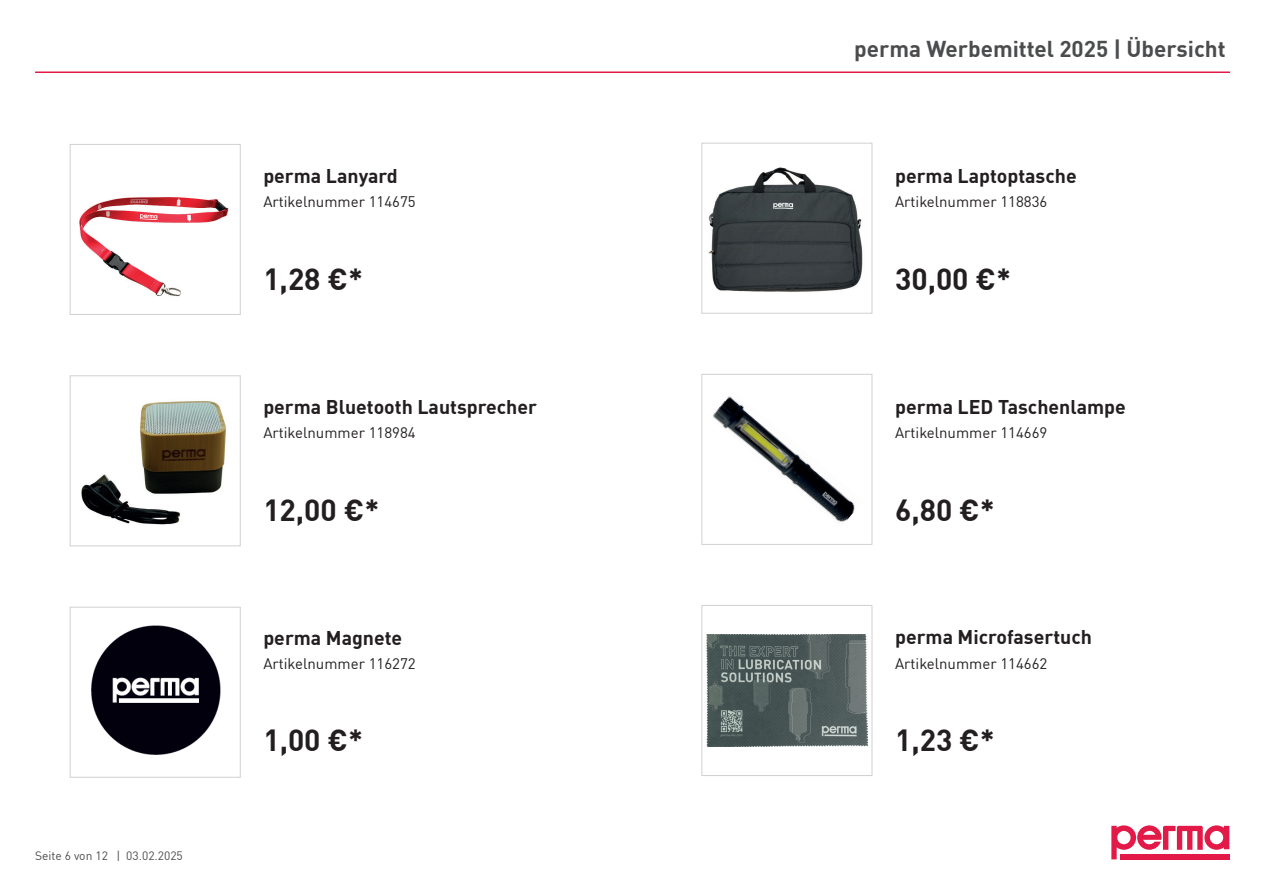
<style>
.page{position:relative;width:1263px;height:893px;background:#fff}
.page>*{position:absolute;margin:0;border:0;box-sizing:border-box;transform-origin:0 0}
.t1{font:700 30px "DIN Pro";color:#231f20}
.t2{font:700 22.5px "DIN Pro";color:#4b4c4d}
.t3{font:700 19.5px "DIN Pro";color:#231f20}
.t4{font:15px "DIN Pro";color:#231f20}
.t5{font:12px "DIN Pro";color:#4b4c4d}
</style>
<div class="page">
<img style="left:706px;top:634px;width:161px;height:113px">
<div style="left:702px;top:605px;width:170px;height:171px;border:1px solid #cfd1d0"></div>
<img style="left:712px;top:396px;width:143px;height:126px">
<div style="left:702px;top:374px;width:170px;height:170px;border:1px solid #cfd1d0"></div>
<img style="left:91px;top:625px;width:130px;height:130px">
<div style="left:70px;top:607px;width:170px;height:170px;border:1px solid #cfd1d0"></div>
<img style="left:79px;top:197px;width:150px;height:100px">
<div style="left:70px;top:144px;width:170px;height:171px;border:1px solid #cfd1d0"></div>
<img style="left:708px;top:167px;width:155px;height:125px">
<div style="left:702px;top:143px;width:170px;height:170px;border:1px solid #cfd1d0"></div>
<img style="left:81px;top:401px;width:145px;height:124px">
<div style="left:70px;top:376px;width:170px;height:170px;border:1px solid #cfd1d0"></div>
<svg style="left:1111px;top:825px;width:118px;height:34px"></svg>
<hr style="left:35px;top:71px;width:1195px;height:2px;background:#e31a47">
<p class="t5" style="left:35px;top:846px;width:149px">Seite 6 von 12 | 03.02.2025</p>
<h3 class="t3" style="left:263px;top:161px;width:136px">perma Lanyard</h3>
<p class="t4" style="left:263px;top:191px;width:154px">Artikelnummer 114675</p>
<h1 class="t1" style="left:263px;top:256px;width:101px">1,28 €*</h1>
<h3 class="t3" style="left:263px;top:392px;width:275px">perma Bluetooth Lautsprecher</h3>
<p class="t4" style="left:263px;top:421px;width:154px">Artikelnummer 118984</p>
<h1 class="t1" style="left:263px;top:487px;width:118px">12,00 €*</h1>
<h3 class="t3" style="left:263px;top:622px;width:140px">perma Magnete</h3>
<p class="t4" style="left:263px;top:652px;width:154px">Artikelnummer 116272</p>
<h1 class="t1" style="left:263px;top:717px;width:101px">1,00 €*</h1>
<h2 class="t2" style="left:854px;top:31px;width:373px">perma Werbemittel 2025 | Übersicht</h2>
<h3 class="t3" style="left:895px;top:161px;width:183px">perma Laptoptasche</h3>
<p class="t4" style="left:895px;top:191px;width:154px">Artikelnummer 118836</p>
<h1 class="t1" style="left:895px;top:256px;width:118px">30,00 €*</h1>
<h3 class="t3" style="left:895px;top:392px;width:232px">perma LED Taschenlampe</h3>
<p class="t4" style="left:895px;top:421px;width:154px">Artikelnummer 114669</p>
<h1 class="t1" style="left:895px;top:487px;width:101px">6,80 €*</h1>
<h3 class="t3" style="left:895px;top:622px;width:198px">perma Microfasertuch</h3>
<p class="t4" style="left:895px;top:652px;width:154px">Artikelnummer 114662</p>
<h1 class="t1" style="left:895px;top:717px;width:101px">1,23 €*</h1>
</div>
